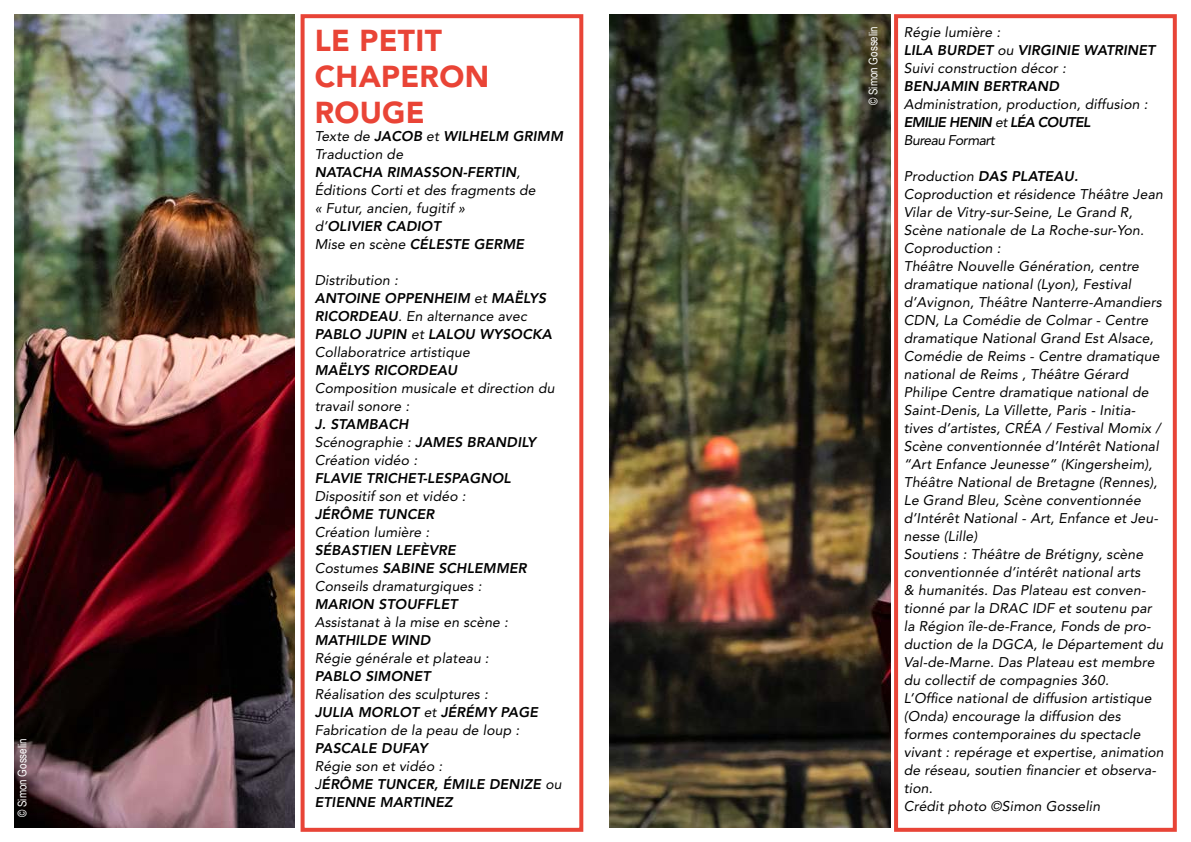
<style>
.page{position:relative;width:1191px;height:842px;background:#fff}
.page>*{position:absolute;margin:0;border:0;box-sizing:border-box;transform-origin:0 0}
.t1{font:900 30px/36px "Avenir LT Pro";letter-spacing:.01em;color:#e94436}
.t2{font:italic 14px/18px "Avenir LT Pro";letter-spacing:.01em;color:#000}
.t3{font:italic 800 14px/18px "Avenir LT Pro";letter-spacing:.01em;color:#000}
.t4{font:12px "Arial Narrow";color:#fff}
.s1{font-weight:800}
.s2{font-weight:400}
</style>
<div class="page">
<div style="left:300px;top:14px;width:283px;height:818px;border:4px solid #e84437"></div>
<img style="left:14px;top:14px;width:281px;height:814px">
<div style="left:894px;top:14px;width:282px;height:818px;border:4px solid #e84437"></div>
<img style="left:609px;top:14px;width:281px;height:814px">
<p class="t4" style="left:13px;top:817px;width:80px;rotate:-90deg">© Simon Gosselin</p>
<h1 class="t1" style="left:315px;top:23px;width:176px">LE PETIT<br>CHAPERON<br>ROUGE</h1>
<p class="t2" style="left:315px;top:127px;width:250px">Texte de <span class="s1">JACOB</span> et <span class="s1">WILHELM GRIMM<br></span>Traduction de<br><span class="s1">NATACHA RIMASSON-FERTIN</span>,<br>Éditions Corti et des fragments de<br>« Futur, ancien, fugitif »<br>d’<span class="s1">OLIVIER CADIOT<br></span>Mise en scène <span class="s1">CÉLESTE GERME</span></p>
<p class="t2" style="left:315px;top:271px;width:239px">Distribution :<br><span class="s1">ANTOINE OPPENHEIM</span> et <span class="s1">MAËLYS<br>RICORDEAU</span>. En alternance avec<br><span class="s1">PABLO JUPIN</span> et <span class="s1">LALOU WYSOCKA<br></span>Collaboratrice artistique</p>
<p class="t3" style="left:315px;top:361px;width:144px">MAËLYS RICORDEAU</p>
<p class="t2" style="left:315px;top:379px;width:241px">Composition musicale et direction du travail sonore :</p>
<p class="t2" style="left:315px;top:415px;width:223px"><span class="s1">J. STAMBACH<br></span>Scénographie : <span class="s1">JAMES BRANDILY<br></span>Création vidéo :</p>
<p class="t3" style="left:315px;top:469px;width:198px">FLAVIE TRICHET-LESPAGNOL</p>
<p class="t2" style="left:315px;top:487px;width:152px">Dispositif son et vidéo :</p>
<p class="t3" style="left:315px;top:505px;width:121px">JÉRÔME TUNCER</p>
<p class="t2" style="left:315px;top:523px;width:116px">Création lumière :</p>
<p class="t3" style="left:315px;top:541px;width:213px">SÉBASTIEN LEFÈVRE<br><span class="s2">Costumes</span> SABINE SCHLEMMER<br><span class="s2">Conseils dramaturgiques :</span></p>
<p class="t3" style="left:315px;top:595px;width:144px">MARION STOUFFLET</p>
<p class="t2" style="left:315px;top:613px;width:195px">Assistanat à la mise en scène :</p>
<p class="t3" style="left:315px;top:631px;width:117px">MATHILDE WIND</p>
<p class="t2" style="left:315px;top:649px;width:176px">Régie générale et plateau :</p>
<p class="t3" style="left:315px;top:667px;width:117px">PABLO SIMONET</p>
<p class="t2" style="left:315px;top:685px;width:225px">Réalisation des sculptures :<br><span class="s1">JULIA MORLOT</span> et <span class="s1">JÉRÉMY PAGE<br></span>Fabrication de la peau de loup :</p>
<p class="t3" style="left:315px;top:740px;width:114px">PASCALE DUFAY</p>
<p class="t3" style="left:315px;top:758px;width:248px"><span class="s2">Régie son et vidéo :<br>J</span>ÉRÔME TUNCER, ÉMILE DENIZE <span class="s2">ou<br></span>ETIENNE MARTINEZ</p>
<p class="t4" style="left:864px;top:105px;width:80px;rotate:-90deg">© Simon Gosselin</p>
<p class="t2" style="left:904px;top:23px;width:253px">Régie lumière :<br><span class="s1">LILA BURDET</span> ou <span class="s1">VIRGINIE WATRINET<br></span>Suivi construction décor :</p>
<p class="t3" style="left:904px;top:77px;width:157px">BENJAMIN BERTRAND</p>
<p class="t2" style="left:904px;top:95px;width:245px">Administration, production, diffusion :<br><span class="s1">EMILIE HENIN</span> et <span class="s1">LÉA COUTEL<br></span>Bureau Formart</p>
<p class="t2" style="left:904px;top:167px;width:261px">Production <span class="s1">DAS PLATEAU.<br></span>Coproduction et résidence Théâtre Jean Vilar de Vitry-sur-Seine, Le Grand R, Scène nationale de La Roche-sur-Yon.<br>Coproduction :<br>Théâtre Nouvelle Génération, centre dramatique national (Lyon), Festival d’Avignon, Théâtre Nanterre-Amandiers CDN, La Comédie de Colmar - Centre dramatique National Grand Est Alsace, Comédie de Reims - Centre dramatique national de Reims , Théâtre Gérard Philipe Centre dramatique national de Saint-Denis, La Villette, Paris - Initia&shy;tives d’artistes, CRÉA / Festival Momix / Scène conventionnée d’Intérêt National “Art Enfance Jeunesse” (Kingersheim), Théâtre National de Bretagne (Rennes), Le Grand Bleu, Scène conventionnée d’Intérêt National - Art, Enfance et Jeu&shy;nesse (Lille)<br>Soutiens : Théâtre de Brétigny, scène conventionnée d’intérêt national arts<br>&amp; humanités. Das Plateau est conven&shy;tionné par la DRAC IDF et soutenu par la Région île-de-France, Fonds de pro&shy;duction de la DGCA, le Département du Val-de-Marne. Das Plateau est membre du collectif de compagnies 360.<br>L’Office national de diffusion artistique (Onda) encourage la diffusion des formes contemporaines du spectacle vivant : repérage et expertise, animation de réseau, soutien financier et observa&shy;tion.<br>Crédit photo ©Simon Gosselin</p>
</div>
